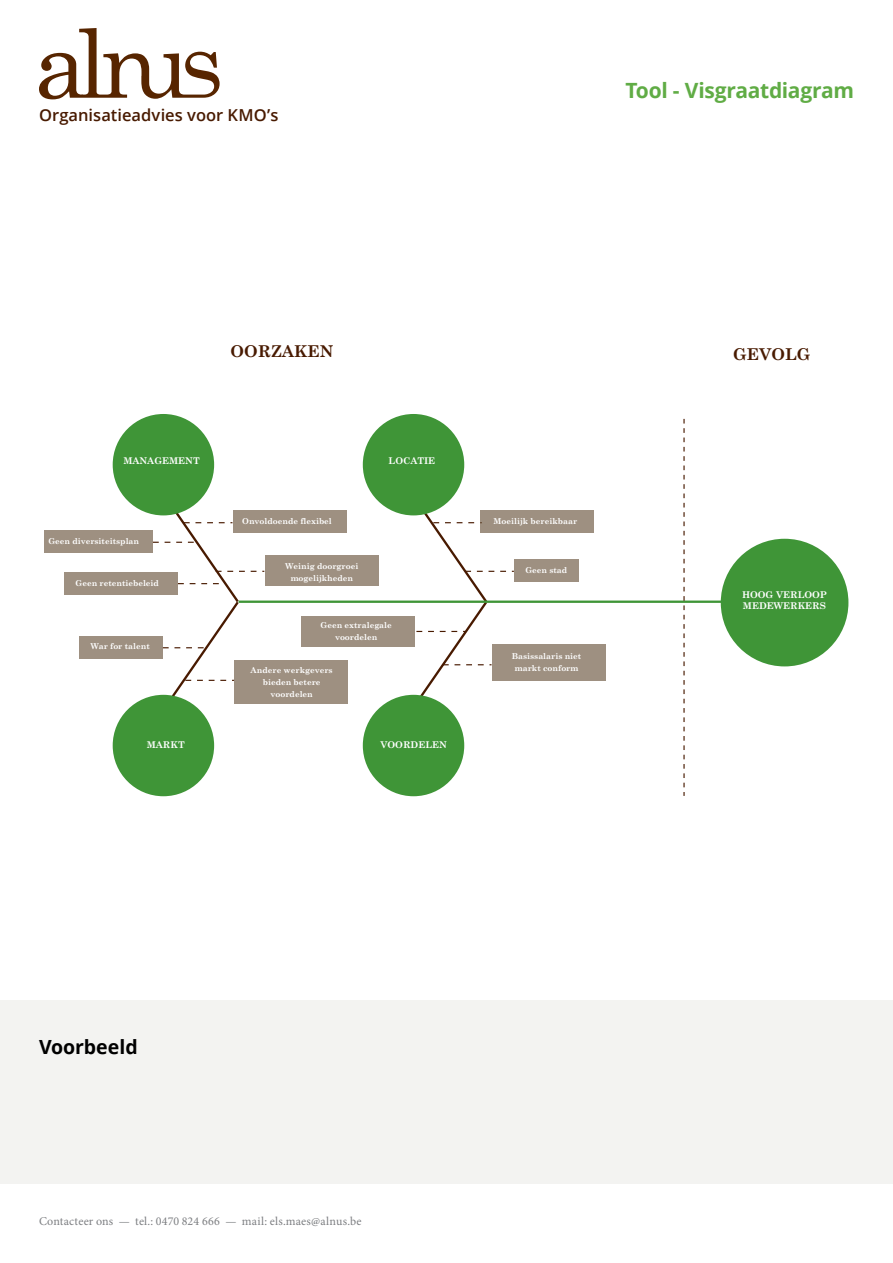
<style>
.page{position:relative;width:893px;height:1263px;background:#fff}
.page>*{position:absolute;margin:0;border:0;box-sizing:border-box;transform-origin:0 0}
.t1{font:700 21px "Open Sans";letter-spacing:-.015em;color:#60ac45}
.Subtitel{font:700 19.5px "Open Sans";color:#000}
.t2{font:600 16.5px "Open Sans";letter-spacing:.005em;color:#481a00}
.t3{font:700 16.35px "Century Schoolbook";letter-spacing:-.005em;color:#481a00}
.t4{font:12px "Minion Pro";letter-spacing:.015em;color:#7c7e81}
.t5{font:700 9.3px/11.2px "Century Schoolbook";letter-spacing:-.005em;color:#fff}
.t6{font:700 8.1px/12.1px "Century Schoolbook";letter-spacing:-.005em;color:#fff;text-align:center}
</style>
<div class="page">
<svg style="left:39px;top:28px;width:181px;height:71px"></svg>
<div style="left:0;top:1000px;width:893px;height:183px;background:#f3f3f1"></div>
<div style="left:113px;top:414px;width:101px;height:101px;background:#3f9537;border-radius:50%"></div>
<div style="left:363px;top:414px;width:101px;height:101px;background:#3f9537;border-radius:50%"></div>
<div style="left:113px;top:695px;width:101px;height:101px;background:#3f9537;border-radius:50%"></div>
<div style="left:363px;top:695px;width:101px;height:101px;background:#3f9537;border-radius:50%"></div>
<div style="left:721px;top:539px;width:127px;height:127px;background:#3f9537;border-radius:50%"></div>
<hr style="left:239px;top:600px;width:486px;height:3px;background:#3f9537">
<svg style="left:683px;top:419px;width:2px;height:377px"></svg>
<div style="left:45px;top:531px;width:108px;height:22px;background:#9e9081"></div>
<div style="left:65px;top:572px;width:113px;height:22px;background:#9e9081"></div>
<div style="left:79px;top:636px;width:83px;height:23px;background:#9e9081"></div>
<div style="left:233px;top:510px;width:113px;height:22px;background:#9e9081"></div>
<div style="left:265px;top:555px;width:113px;height:31px;background:#9e9081"></div>
<div style="left:302px;top:616px;width:113px;height:31px;background:#9e9081"></div>
<div style="left:235px;top:661px;width:113px;height:43px;background:#9e9081"></div>
<svg style="left:416px;top:504px;width:98px;height:196px"></svg>
<div style="left:492px;top:644px;width:113px;height:37px;background:#9e9081"></div>
<svg style="left:153px;top:504px;width:111px;height:196px"></svg>
<div style="left:480px;top:510px;width:113px;height:22px;background:#9e9081"></div>
<div style="left:514px;top:559px;width:64px;height:23px;background:#9e9081"></div>
<p class="t2" style="left:39px;top:104px;width:241px">Organisatieadvies voor KMO’s</p>
<p class="t1" style="left:625px;top:75px;width:230px">Tool - Visgraatdiagram</p>
<p class="t3" style="left:231px;top:342px;width:104px">OORZAKEN</p>
<p class="t3" style="left:733px;top:344px;width:79px">GEVOLG</p>
<p class="t5" style="left:123px;top:454px;width:78px">MANAGEMENT</p>
<p class="t6" style="left:48px;top:535px;width:92px">Geen diversiteitsplan</p>
<p class="t6" style="left:76px;top:577px;width:85px">Geen retentiebeleid</p>
<p class="t6" style="left:91px;top:640px;width:61px">War for talent</p>
<p class="t5" style="left:389px;top:454px;width:48px">LOCATIE</p>
<p class="t6" style="left:242px;top:515px;width:91px">Onvoldoende flexibel</p>
<p class="t6" style="left:494px;top:515px;width:85px">Moeilijk bereikbaar</p>
<p class="t6" style="left:286px;top:559px;width:74px">Weinig doorgroei mogelijkheden</p>
<p class="t6" style="left:321px;top:619px;width:73px">Geen extralegale voordelen</p>
<p class="t6" style="left:251px;top:664px;width:84px">Andere werkgevers bieden betere voordelen</p>
<p class="t6" style="left:525px;top:563px;width:43px">Geen stad</p>
<p class="t6" style="left:512px;top:650px;width:71px">Basissalaris niet markt conform</p>
<p class="t5" style="left:742px;top:589px;width:86px">HOOG VERLOOP<br>MEDEWERKERS</p>
<p class="t5" style="left:147px;top:739px;width:40px">MARKT</p>
<p class="t5" style="left:380px;top:739px;width:68px">VOORDELEN</p>
<p class="Subtitel" style="left:39px;top:1033px;width:100px">Voorbeeld</p>
<p class="t4" style="left:39px;top:1213px;width:324px">Contacteer ons — tel.: 0470 824 666 — mail: els.maes@alnus.be</p>
</div>
